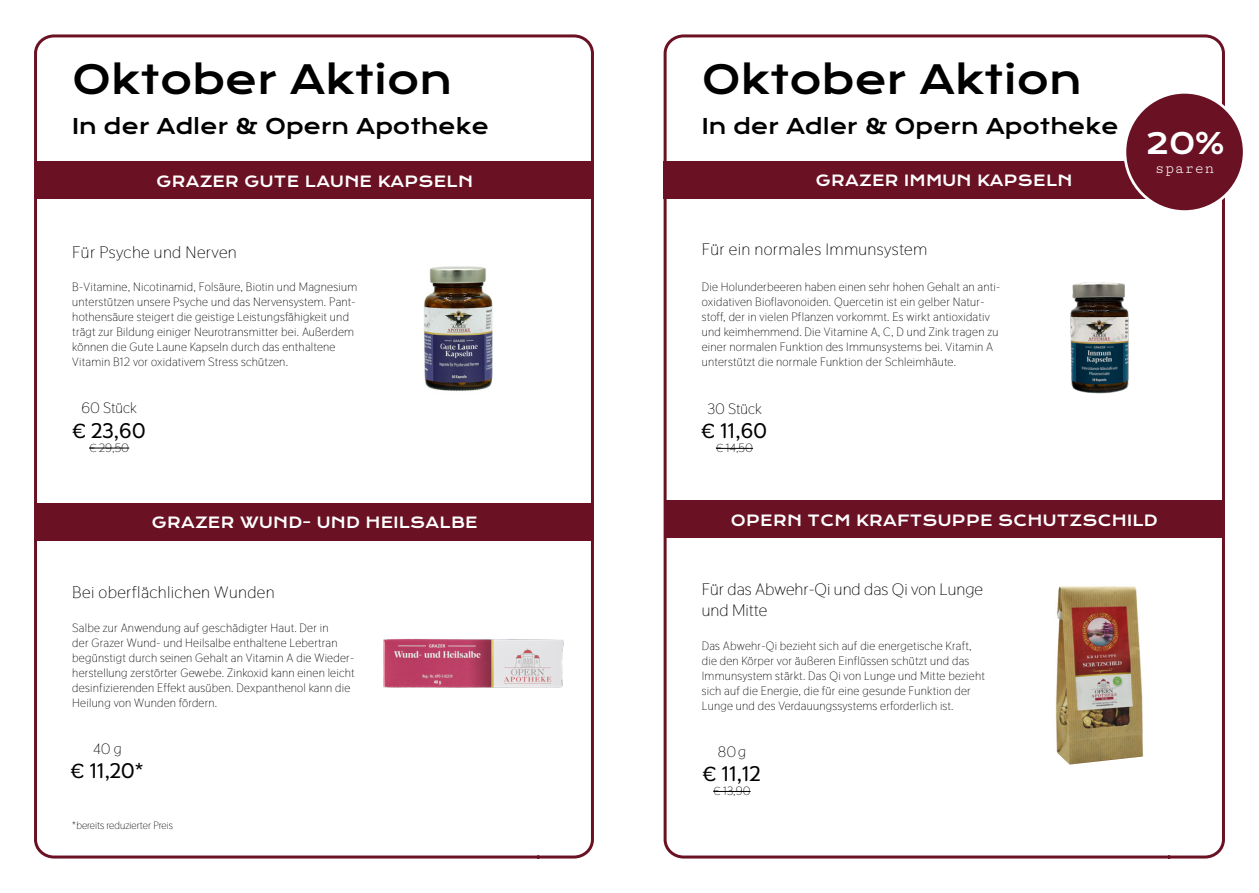
<style>
.page{position:relative;width:1259px;height:893px;background:#fff}
.page>*{position:absolute;margin:0;border:0;box-sizing:border-box;transform-origin:0 0}
.t1{font:39px "Krona One";color:#000}
.t2{font:28.65px "Krona One";color:#fff}
.t3{font:21px "Krona One";color:#000}
.t4{font:700 21px "Thasadith";color:#000}
.t5{font:16.5px "Thasadith";letter-spacing:.02em;color:#000;scale:1.05 1}
.t6{font:16.5px/21px "Thasadith";color:#000;scale:1.05 1}
.t7{font:16.5px "Thasadith";letter-spacing:.02em;color:#020203;scale:1.05 1}
.t8{font:16.35px "Cutive Mono";color:#fff}
.t9{font:15px "Krona One";letter-spacing:.02em;color:#fff}
.t10{font:15px "Thasadith";color:#000}
.t11{font:12px/15px "Thasadith";letter-spacing:.02em;color:#000}
.t12{font:10.5px "Thasadith";color:#000}
</style>
<div class="page">
<div style="left:34px;top:34px;width:560px;height:824px;border:3px solid #6a1123;border-radius:18px"></div>
<div style="left:663px;top:34px;width:562px;height:824px;border:3px solid #6a1123;border-radius:18px"></div>
<div style="left:34px;top:162px;width:560px;height:37px;background:#6a1123"></div>
<div style="left:34px;top:503px;width:560px;height:37px;background:#6a1123"></div>
<div style="left:663px;top:162px;width:562px;height:37px;background:#6a1123"></div>
<div style="left:664px;top:500px;width:560px;height:38px;background:#6a1123"></div>
<img style="left:424px;top:266px;width:69px;height:125px">
<img style="left:383px;top:638px;width:181px;height:50px">
<img style="left:1055px;top:586px;width:88px;height:179px">
<hr style="left:89px;top:448px;width:40px;height:1px;background:#000">
<hr style="left:716px;top:448px;width:37px;height:1px;background:#000">
<hr style="left:713px;top:791px;width:37px;height:1px;background:#000">
<img style="left:1070px;top:282px;width:59px;height:112px">
<div style="left:1125px;top:92px;width:119px;height:120px;background:#6a1123;border-radius:50%"></div>
<div style="left:1123px;top:91px;width:122px;height:122px;border:3px solid #fff;border-radius:50%"></div>
<h1 class="t1" style="left:72px;top:55px;width:381px">Oktober Aktion</h1>
<h1 class="t1" style="left:702px;top:55px;width:381px">Oktober Aktion</h1>
<h3 class="t3" style="left:72px;top:114px;width:418px">In der Adler &amp; Opern Apotheke</h3>
<h3 class="t3" style="left:702px;top:114px;width:418px">In der Adler &amp; Opern Apotheke</h3>
<p class="t9" style="left:156px;top:172px;width:318px">GRAZER GUTE LAUNE KAPSELN</p>
<p class="t9" style="left:816px;top:171px;width:258px">GRAZER IMMUN KAPSELN</p>
<h3 class="t7" style="left:72px;top:239px;width:158px">Für Psyche und Nerven</h3>
<h3 class="t5" style="left:702px;top:236px;width:216px">Für ein normales Immunsystem</h3>
<p class="t11" style="left:72px;top:280px;width:286px">B-Vitamine, Nicotinamid, Folsäure, Biotin und Magnesium unterstützen unsere Psyche und das Nervensystem. Pant&shy;hothensäure steigert die geistige Leistungsfähigkeit und trägt zur Bildung einiger Neurotransmitter bei. Außerdem können die Gute Laune Kapseln durch das enthaltene Vitamin B12 vor oxidativem Stress schützen.</p>
<p class="t11" style="left:702px;top:280px;width:300px">Die Holunderbeeren haben einen sehr hohen Gehalt an anti&shy;oxidativen Bioflavonoiden. Quercetin ist ein gelber Natur&shy;stoff, der in vielen Pflanzen vorkommt. Es wirkt antioxidativ und keimhemmend. Die Vitamine A, C, D und Zink tragen zu einer normalen Funktion des Immunsystems bei. Vitamin A unterstützt die normale Funktion der Schleimhäute.</p>
<p class="t10" style="left:82px;top:396px;width:57px">60 Stück</p>
<p class="t10" style="left:707px;top:396px;width:56px">30 Stück</p>
<h3 class="t4" style="left:73px;top:413px;width:75px">€ 23,60</h3>
<p class="t11" style="left:89px;top:440px;width:41px">€ 29,50</p>
<h3 class="t4" style="left:702px;top:413px;width:67px">€ 11,60</h3>
<p class="t11" style="left:716px;top:441px;width:38px">€ 14,50</p>
<h2 class="t2" style="left:1145px;top:125px;width:80px">20%</h2>
<h3 class="t8" style="left:1154px;top:160px;width:61px">sparen</h3>
<p class="t9" style="left:152px;top:513px;width:327px">GRAZER WUND- UND HEILSALBE</p>
<p class="t9" style="left:731px;top:511px;width:428px">OPERN TCM KRAFTSUPPE SCHUTZSCHILD</p>
<h3 class="t5" style="left:72px;top:579px;width:194px">Bei oberflächlichen Wunden</h3>
<h3 class="t6" style="left:702px;top:579px;width:269px">Für das Abwehr-Qi und das Qi von Lunge und Mitte</h3>
<p class="t11" style="left:702px;top:638px;width:284px">Das Abwehr-Qi bezieht sich auf die energetische Kraft, die den Körper vor äußeren Einflüssen schützt und das Immunsystem stärkt. Das Qi von Lunge und Mitte bezieht sich auf die Energie, die für eine gesunde Funktion der Lunge und des Verdauungssystems erforderlich ist.</p>
<p class="t11" style="left:72px;top:620px;width:284px">Salbe zur Anwendung auf geschädigter Haut. Der in<br>der Grazer Wund- und Heilsalbe enthaltene Lebertran begünstigt durch seinen Gehalt an Vitamin A die Wieder&shy;herstellung zerstörter Gewebe. Zinkoxid kann einen leicht desinfizierenden Effekt ausüben. Dexpanthenol kann die Heilung von Wunden fördern.</p>
<p class="t10" style="left:93px;top:737px;width:30px">40 g</p>
<h3 class="t4" style="left:71px;top:753px;width:74px">€ 11,20*</h3>
<p class="t12" style="left:72px;top:817px;width:102px">*bereits reduzierter Preis</p>
<p class="t10" style="left:718px;top:739px;width:30px">80g</p>
<h3 class="t4" style="left:703px;top:756px;width:59px">€ 11,12</h3>
<p class="t11" style="left:713px;top:784px;width:39px">€ 13,90</p>
</div>
